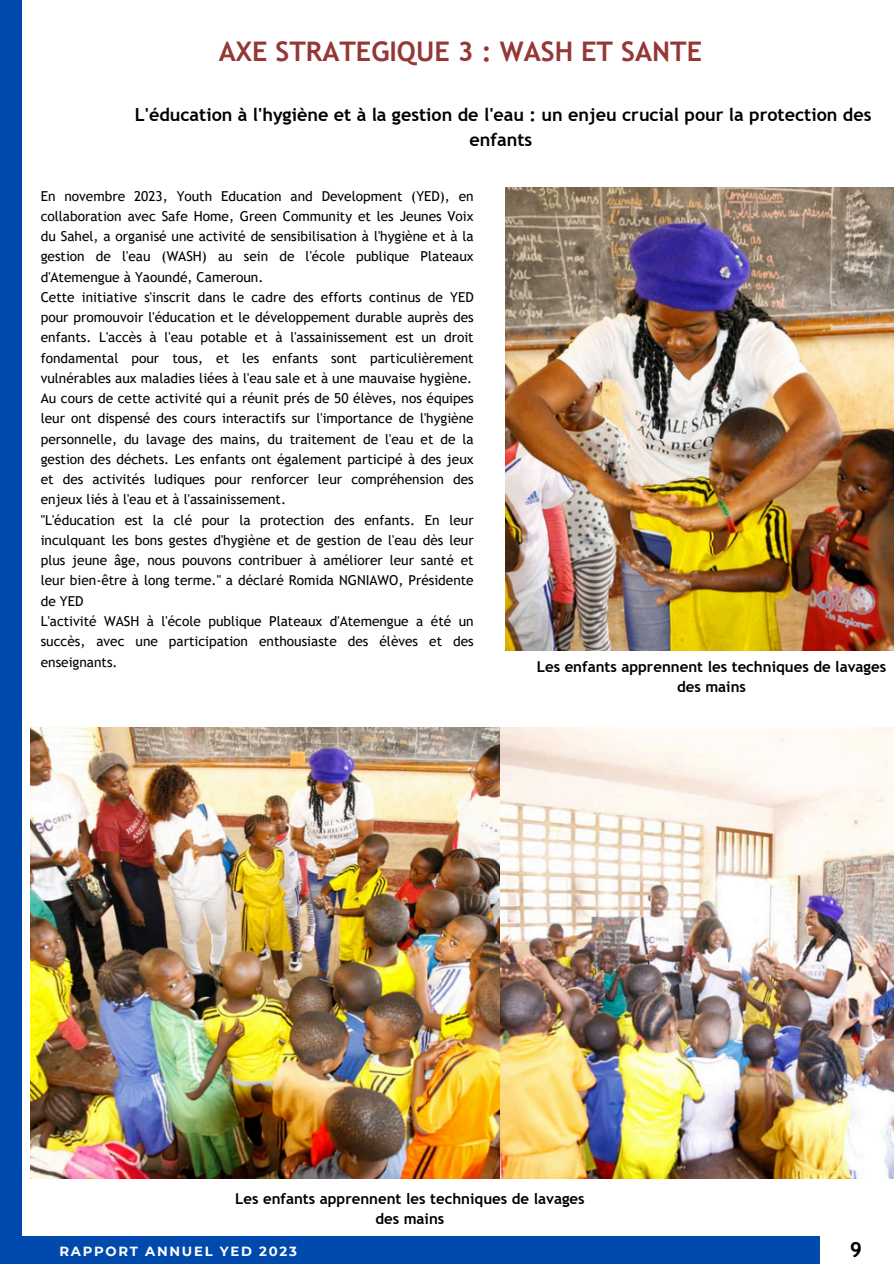
<style>
.page{position:relative;width:894px;height:1264px;background:#fff}
.page>*{position:absolute;margin:0;border:0;box-sizing:border-box;transform-origin:0 0}
.t1{font:700 27px "Trebuchet MS";color:#943735}
.t2{font:700 21px "Trebuchet MS";color:#000}
.t3{font:700 18px/24.8px "Trebuchet MS";color:#000001;text-align:center}
.t4{font:700 15px/20.2px "Trebuchet MS";color:#000;text-align:center}
.t5{font:13.65px/20.2px "Trebuchet MS";color:#000001}
.t6{font:700 13.2px "Montserrat";letter-spacing:.13em;color:#fff}
</style>
<div class="page">
<img style="left:505px;top:188px;width:388px;height:462px">
<div style="left:0;top:0;width:21px;height:1263px;background:#004aad"></div>
<img style="left:31px;top:727px;width:470px;height:451px">
<div style="left:0;top:1236px;width:819px;height:27px;background:#004aad"></div>
<img style="left:501px;top:727px;width:392px;height:451px">
<p class="t1" style="left:219px;top:36px;width:484px">AXE STRATEGIQUE 3 : WASH ET SANTE</p>
<h2 class="t3" style="left:135px;top:102px;width:737px">L'éducation à l'hygiène et à la gestion de l'eau : un enjeu crucial pour la protection des enfants</h2>
<h1 class="t5" style="left:41px;top:185px;width:434px">En novembre 2023, Youth Education and Development (YED), en collaboration avec Safe Home, Green Community et les Jeunes Voix du Sahel, a organisé une activité de sensibilisation à l'hygiène et à la gestion de l'eau (WASH) au sein de l'école publique Plateaux d'Atemengue à Yaoundé, Cameroun.<br>Cette initiative s'inscrit dans le cadre des efforts continus de YED pour promouvoir l'éducation et le développement durable auprès des enfants. L'accès à l'eau potable et à l'assainissement est un droit fondamental pour tous, et les enfants sont particulièrement vulnérables aux maladies liées à l'eau sale et à une mauvaise hygiène.<br>Au cours de cette activité qui a réunit prés de 50 élèves, nos équipes leur ont dispensé des cours interactifs sur l'importance de l'hygiène personnelle, du lavage des mains, du traitement de l'eau et de la gestion des déchets. Les enfants ont également participé à des jeux et des activités ludiques pour renforcer leur compréhension des enjeux liés à l'eau et à l'assainissement.<br>"L'éducation est la clé pour la protection des enfants. En leur inculquant les bons gestes d'hygiène et de gestion de l'eau dès leur plus jeune âge, nous pouvons contribuer à améliorer leur santé et leur bien-être à long terme." a déclaré Romida NGNIAWO, Présidente de YED<br>L'activité WASH à l'école publique Plateaux d'Atemengue a été un succès, avec une participation enthousiaste des élèves et des enseignants.</h1>
<h3 class="t4" style="left:536px;top:656px;width:351px">Les enfants apprennent les techniques de lavages des mains</h3>
<p class="t4" style="left:235px;top:1188px;width:351px">Les enfants apprennent les techniques de lavages des mains</p>
<h4 class="t6" style="left:59px;top:1242px;width:239px">RAPPORT ANNUEL YED 2023</h4>
<h3 class="t2" style="left:849px;top:1236px;width:14px">9</h3>
</div>
